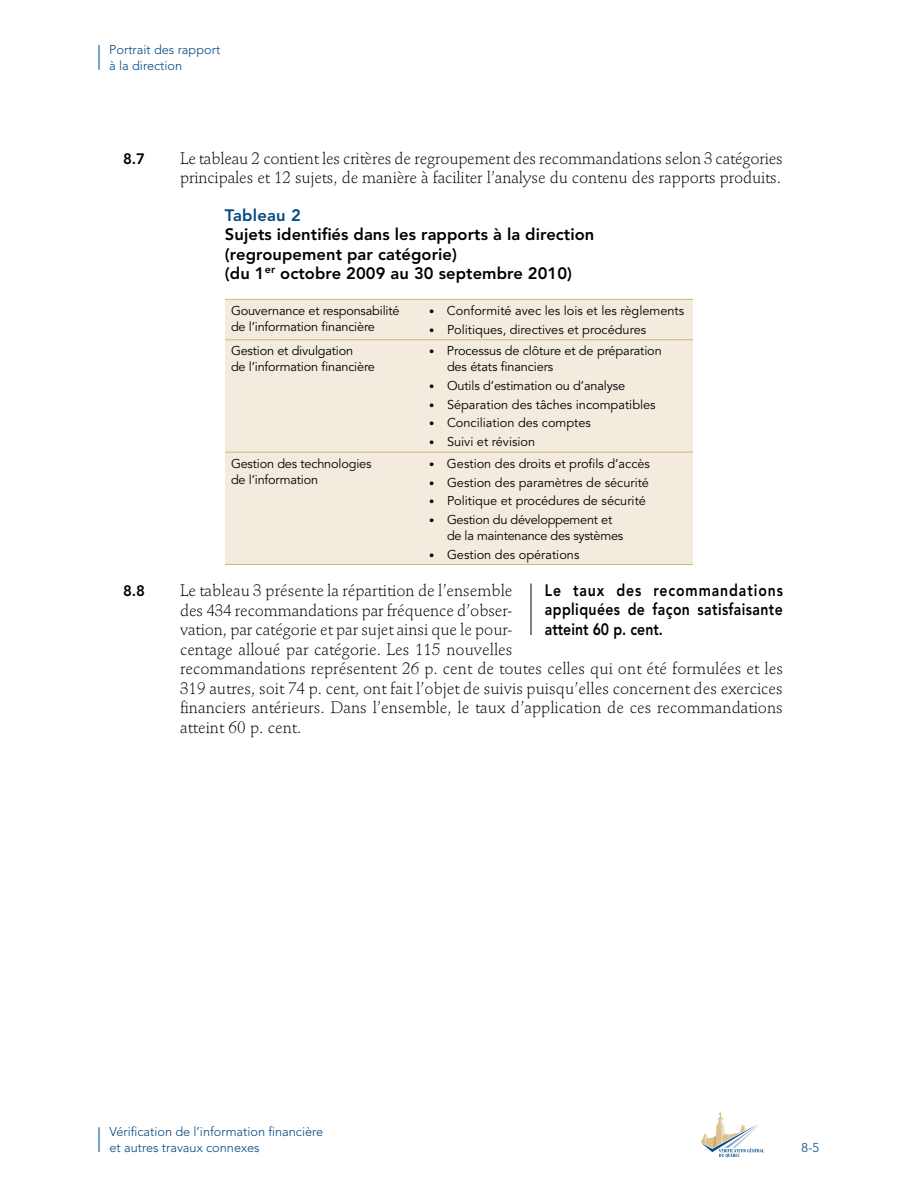
<style>
.page{position:relative;width:918px;height:1188px;background:#fff}
.page>*{position:absolute;margin:0;border:0;box-sizing:border-box;transform-origin:0 0}
.t1{font:300 16.5px/19.5px "Stempel Schneidler Std";letter-spacing:-.005em;color:#000}
.t2{font:800 16.5px/19.5px "Avenir LT Std";letter-spacing:.005em;color:#000}
.t3{font:800 16.5px/19.5px "Avenir LT Std";letter-spacing:.005em;color:#000;text-align:justify;scale:.85 1}
.t4{font:800 15px "Avenir LT Std";color:#000}
.t5{font:12.75px/15.8px "Avenir LT Std";letter-spacing:-.01em;color:#000}
.t6{font:300 12.75px/15.8px "Avenir LT Std";color:#004983}
.s1{color:#004983}
.s2{font-family:"Stempel Schneidler Std";font-weight:300;font-size:10.5px}
</style>
<div class="page">
<svg style="left:99px;top:45px;width:1px;height:25px"></svg>
<svg style="left:99px;top:1127px;width:1px;height:25px"></svg>
<svg style="left:701px;top:1112px;width:63px;height:46px"></svg>
<div style="left:225px;top:300px;width:468px;height:264px;background:#f3ebdd"></div>
<hr style="left:225px;top:299px;width:198px;height:1px;background:#cfb67b">
<hr style="left:423px;top:299px;width:270px;height:1px;background:#cfb67b">
<hr style="left:225px;top:339px;width:198px;height:1px;background:#cfb67b">
<hr style="left:423px;top:339px;width:270px;height:1px;background:#cfb67b">
<hr style="left:225px;top:452px;width:198px;height:1px;background:#cfb67b">
<hr style="left:423px;top:452px;width:270px;height:1px;background:#cfb67b">
<hr style="left:225px;top:564px;width:198px;height:1px;background:#cfb67b">
<hr style="left:423px;top:564px;width:270px;height:1px;background:#cfb67b">
<hr style="left:531px;top:584px;width:1px;height:51px;background:#000">
<p class="t6" style="left:109px;top:42px;width:113px">Portrait des rapport à la direction</p>
<p class="t4" style="left:123px;top:150px;width:24px">8.7</p>
<p class="t1" style="left:180px;top:149px;width:605px">Le tableau 2 contient les critères de regroupement des recommandations selon 3 catégories principales et 12 sujets, de manière à faciliter l’analyse du contenu des rapports produits.</p>
<p class="t2" style="left:225px;top:206px;width:371px"><span class="s1">Tableau 2<br></span>Sujets identifiés dans les rapports à la direction (regroupement par catégorie)<br>(du 1<sup>er</sup> octobre 2009 au 30 septembre 2010)</p>
<p class="t5" style="left:231px;top:303px;width:170px">Gouvernance et responsabilité de l’information financière</p>
<p class="t5" style="left:429px;top:303px;width:257px"><span class="s2">•</span> Conformité avec les lois et les règlements</p>
<p class="t5" style="left:429px;top:322px;width:219px"><span class="s2">•</span> Politiques, directives et procédures</p>
<p class="t5" style="left:231px;top:343px;width:145px">Gestion et divulgation<br>de l’information financière</p>
<p class="t5" style="left:447px;top:343px;width:216px;text-indent:-18px"><span class="s2">•</span> Processus de clôture et de préparation des états financiers</p>
<p class="t5" style="left:429px;top:378px;width:198px"><span class="s2">•</span> Outils d’estimation ou d’analyse</p>
<p class="t5" style="left:429px;top:397px;width:228px"><span class="s2">•</span> Séparation des tâches incompatibles</p>
<p class="t5" style="left:429px;top:415px;width:164px"><span class="s2">•</span> Conciliation des comptes</p>
<p class="t5" style="left:429px;top:434px;width:108px"><span class="s2">•</span> Suivi et révision</p>
<p class="t5" style="left:231px;top:456px;width:142px">Gestion des technologies de l’information</p>
<p class="t5" style="left:429px;top:456px;width:223px"><span class="s2">•</span> Gestion des droits et profils d’accès</p>
<p class="t5" style="left:429px;top:475px;width:222px"><span class="s2">•</span> Gestion des paramètres de sécurité</p>
<p class="t5" style="left:429px;top:493px;width:219px"><span class="s2">•</span> Politique et procédures de sécurité</p>
<p class="t5" style="left:447px;top:512px;width:178px;text-indent:-18px"><span class="s2">•</span> Gestion du développement et de la maintenance des systèmes</p>
<p class="t5" style="left:429px;top:547px;width:152px"><span class="s2">•</span> Gestion des opérations</p>
<p class="t3" style="left:545px;top:581px;width:282px">Le taux des recommandations appliquées de façon satisfaisante atteint 60 p. cent.</p>
<p class="t4" style="left:123px;top:582px;width:24px">8.8</p>
<p class="t1" style="left:180px;top:581px;width:605px">Le tableau 3 présente la répartition de l’ensemble<br>des 434 recommandations par fréquence d’obser-<br>vation, par catégorie et par sujet ainsi que le pour-<br>centage alloué par catégorie. Les 115 nouvelles<br>recommandations représentent 26 p. cent de toutes celles qui ont été formulées et les 319 autres, soit 74 p. cent, ont fait l’objet de suivis puisqu’elles concernent des exercices financiers antérieurs. Dans l’ensemble, le taux d’application de ces recommandations atteint 60 p. cent.</p>
<p class="t6" style="left:110px;top:1124px;width:215px">Vérification de l’information financière et autres travaux connexes</p>
<p class="t6" style="left:801px;top:1140px;width:19px">8-5</p>
</div>
